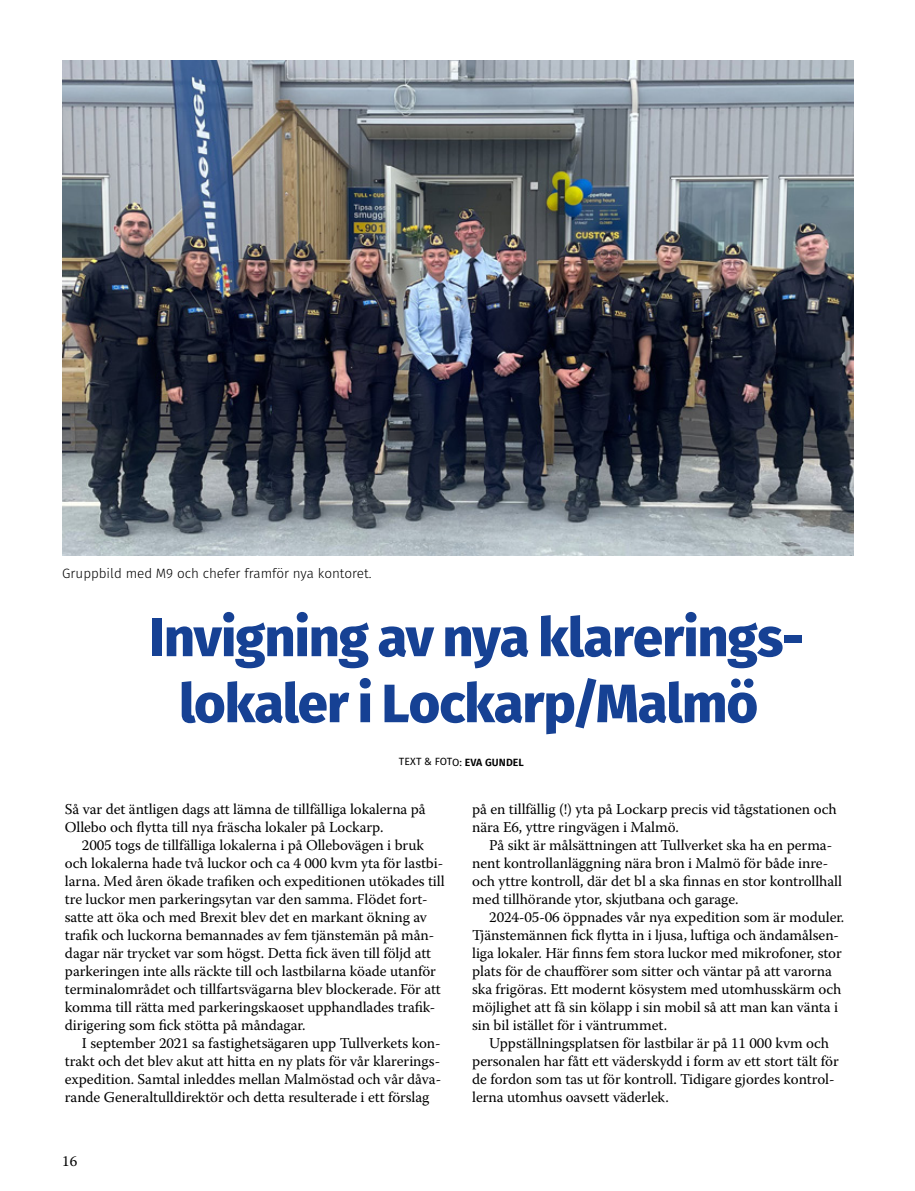
<style>
.page{position:relative;width:915px;height:1191px;background:#fff}
.page>*{position:absolute;margin:0;border:0;box-sizing:border-box;transform-origin:0 0}
.t1{font:800 54px/66px "Fira Sans";letter-spacing:-.015em;color:#164194;text-align:center}
.t2{font:15px/18px "Warnock Pro";letter-spacing:-.005em;color:#000}
.t3{font:300 13.5px "Fira Sans";color:#000}
.t4{font:10.5px "Fira Sans";color:#000}
.s1{font-weight:600}
</style>
<div class="page">
<img style="left:62px;top:61px;width:791px;height:494px">
<p class="t3" style="left:62px;top:563px;width:311px">Gruppbild med M9 och chefer framför nya kontoret.</p>
<h1 class="t1" style="left:149px;top:600px;width:656px">Invigning av nya klarerings&shy;lokaler i Lockarp/Malmö</h1>
<p class="t4" style="left:399px;top:753px;width:126px;rotate:1deg">TEXT &amp; FOTO: <span class="s1">EVA GUNDEL</span></p>
<p class="t2" style="left:65px;top:800px;width:362px">Så var det äntligen dags att lämna de tillfälliga lokalerna på<br>Ollebo och flytta till nya fräscha lokaler på Lockarp.</p>
<p class="t2" style="left:65px;top:836px;width:381px;text-indent:17px">2005 togs de tillfälliga lokalerna i på Ollebovägen i bruk och lokalerna hade två luckor och ca 4 000 kvm yta för lastbi&shy;larna. Med åren ökade trafiken och expeditionen utökades till tre luckor men parkeringsytan var den samma. Flödet fort&shy;satte att öka och med Brexit blev det en markant ökning av trafik och luckorna bemannades av fem tjänstemän på mån&shy;dagar när trycket var som högst. Detta fick även till följd att parkeringen inte alls räckte till och lastbilarna köade utanför terminalområdet och tillfartsvägarna blev blockerade. För att komma till rätta med parkeringskaoset upphandlades trafik&shy;dirigering som fick stötta på måndagar.</p>
<p class="t2" style="left:65px;top:1034px;width:377px;text-align:justify;text-indent:17px">I september 2021 sa fastighetsägaren upp Tullverkets kon&shy;trakt och det blev akut att hitta en ny plats för vår klarerings&shy;expedition. Samtal inleddes mellan Malmöstad och vår dåva&shy;rande Generaltulldirektör och detta resulterade i ett förslag</p>
<p class="t2" style="left:472px;top:800px;width:366px">på en tillfällig (!) yta på Lockarp precis vid tågstationen och nära E6, yttre ringvägen i Malmö.</p>
<p class="t2" style="left:472px;top:836px;width:371px;text-indent:17px">På sikt är målsättningen att Tullverket ska ha en perma&shy;nent kontrollanläggning nära bron i Malmö för både inre&shy;och yttre kontroll, där det bl a ska finnas en stor kontrollhall med tillhörande ytor, skjutbana och garage.</p>
<p class="t2" style="left:472px;top:908px;width:373px;text-indent:17px">2024-05-06 öppnades vår nya expedition som är moduler.<br>Tjänstemännen fick flytta in i ljusa, luftiga och ändamålsen&shy;liga lokaler. Här finns fem stora luckor med mikrofoner, stor plats för de chaufförer som sitter och väntar på att varorna ska frigöras. Ett modernt kösystem med utomhusskärm och möjlighet att få sin kölapp i sin mobil så att man kan vänta i sin bil istället för i väntrummet.</p>
<p class="t2" style="left:472px;top:1034px;width:368px;text-indent:17px">Uppställningsplatsen för lastbilar är på 11 000 kvm och personalen har fått ett väderskydd i form av ett stort tält för de fordon som tas ut för kontroll. Tidigare gjordes kontrol&shy;lerna utomhus oavsett väderlek.</p>
<p class="t2" style="left:62px;top:1151px;width:17px">16</p>
</div>
